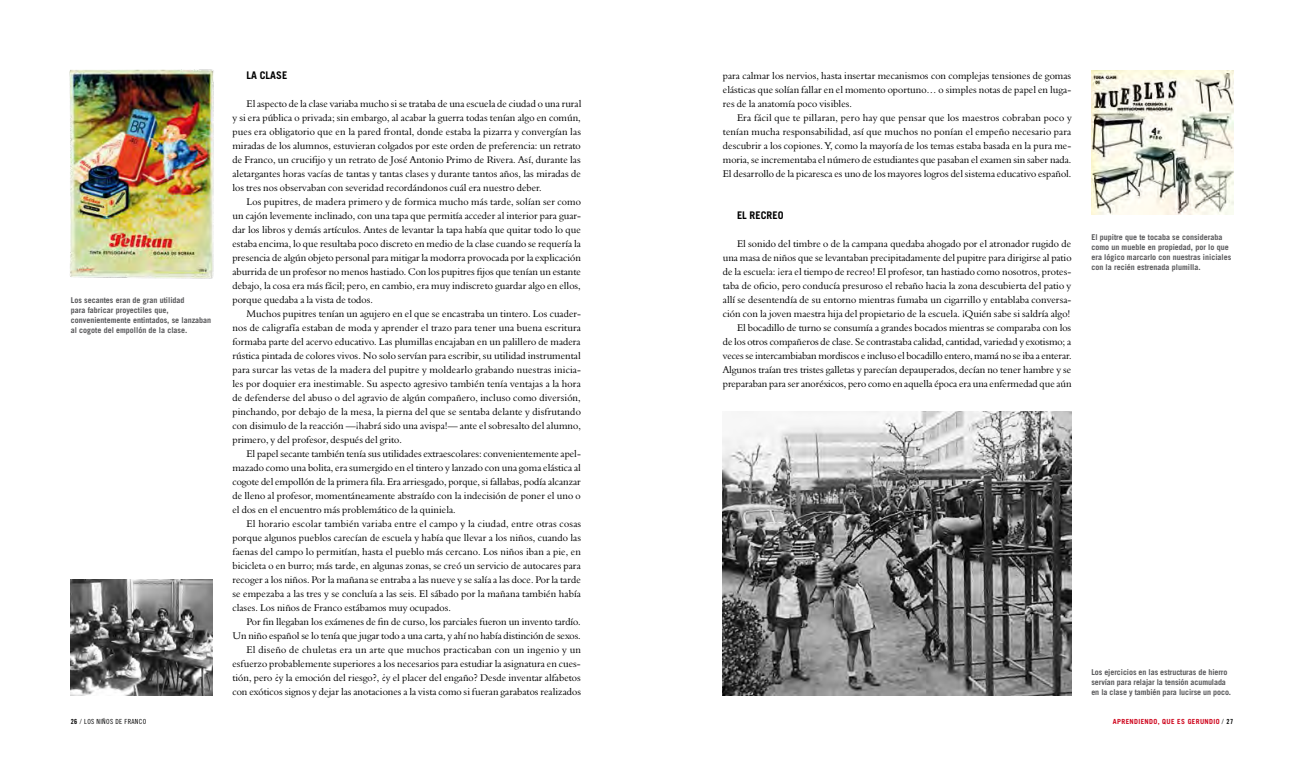
<style>
.page{position:relative;width:1304px;height:766px;background:#fff}
.page>*{position:absolute;margin:0;border:0;box-sizing:border-box;transform-origin:0 0}
.t1{font:700 10.5px "Trade Gothic";letter-spacing:.005em;color:#000}
.t2{font:10px/14px "Aldine 401 BT Roman A";color:#000;text-align:right}
.t3{font:10px "Aldine 401 BT Roman A";letter-spacing:.02em;color:#000}
.t4{font:700 8px/10px "Trade Gothic";color:#58585a}
.t5{font:700 7px "Trade Gothic";letter-spacing:.05em;color:#cf051d}
.t6{font:7px "Trade Gothic Cond Eighteen";letter-spacing:.05em;color:#000}
.s1{font-family:"Trade Gothic Bold Cond Twenty"}
.s2{font-family:"Trade Gothic";font-weight:300}
.s3{font-weight:300;color:#000}
.s4{font-family:"Trade Gothic Bold Cond Twenty";font-weight:400;color:#000}
</style>
<div class="page">
<img style="left:71px;top:579px;width:142px;height:115px">
<img style="left:1091px;top:71px;width:142px;height:143px">
<img style="left:69px;top:69px;width:145px;height:209px">
<img style="left:723px;top:411px;width:348px;height:283px">
<p class="t4" style="left:71px;top:295px;width:142px">Los secantes eran de gran utilidad<br>para fabricar proyectiles que, convenientemente entintados, se lanzaban al cogote del empollón de la clase.</p>
<p class="t1" style="left:247px;top:68px;width:42px">LA CLASE</p>
<p class="t2" style="left:247px;top:96px;width:336px">El aspecto de la clase variaba mucho si se trataba de una escuela de ciudad o una rural</p>
<p class="t2" style="left:232px;top:110px;width:350px">y si era pública o privada; sin embargo, al acabar la guerra todas tenían algo en común,</p>
<p class="t2" style="left:232px;top:124px;width:350px">pues era obligatorio que en la pared frontal, donde estaba la pizarra y convergían las</p>
<p class="t2" style="left:232px;top:138px;width:350px">miradas de los alumnos, estuvieran colgados por este orden de preferencia: un retrato</p>
<p class="t2" style="left:232px;top:152px;width:350px">de Franco, un crucifijo y un retrato de José Antonio Primo de Rivera. Así, durante las</p>
<p class="t2" style="left:232px;top:166px;width:350px">aletargantes horas vacías de tantas y tantas clases y durante tantos años, las miradas de</p>
<p class="t2" style="left:232px;top:180px;width:311px">los tres nos observaban con severidad recordándonos cuál era nuestro deber.</p>
<p class="t2" style="left:247px;top:194px;width:336px">Los pupitres, de madera primero y de formica mucho más tarde, solían ser como</p>
<p class="t2" style="left:232px;top:208px;width:350px">un cajón levemente inclinado, con una tapa que permitía acceder al interior para guar-</p>
<p class="t2" style="left:232px;top:222px;width:350px">dar los libros y demás artículos. Antes de levantar la tapa había que quitar todo lo que</p>
<p class="t2" style="left:232px;top:236px;width:350px">estaba encima, lo que resultaba poco discreto en medio de la clase cuando se requería la</p>
<p class="t2" style="left:232px;top:250px;width:350px">presencia de algún objeto personal para mitigar la modorra provocada por la explicación</p>
<p class="t2" style="left:232px;top:264px;width:350px">aburrida de un profesor no menos hastiado. Con los pupitres fijos que tenían un estante</p>
<p class="t2" style="left:232px;top:278px;width:350px">debajo, la cosa era más fácil; pero, en cambio, era muy indiscreto guardar algo en ellos,</p>
<p class="t2" style="left:232px;top:292px;width:142px">porque quedaba a la vista de todos.</p>
<p class="t2" style="left:247px;top:306px;width:336px">Muchos pupitres tenían un agujero en el que se encastraba un tintero. Los cuader-</p>
<p class="t2" style="left:232px;top:320px;width:350px">nos de caligrafía estaban de moda y aprender el trazo para tener una buena escritura</p>
<p class="t2" style="left:232px;top:334px;width:350px">formaba parte del acervo educativo. Las plumillas encajaban en un palillero de madera</p>
<p class="t2" style="left:232px;top:348px;width:350px">rústica pintada de colores vivos. No solo servían para escribir, su utilidad instrumental</p>
<p class="t2" style="left:232px;top:362px;width:350px">para surcar las vetas de la madera del pupitre y moldearlo grabando nuestras inicia-</p>
<p class="t2" style="left:232px;top:376px;width:350px">les por doquier era inestimable. Su aspecto agresivo también tenía ventajas a la hora</p>
<p class="t2" style="left:232px;top:390px;width:350px">de defenderse del abuso o del agravio de algún compañero, incluso como diversión,</p>
<p class="t2" style="left:232px;top:404px;width:350px">pinchando, por debajo de la mesa, la pierna del que se sentaba delante y disfrutando</p>
<p class="t2" style="left:232px;top:418px;width:350px">con disimulo de la reacción —¡habrá sido una avispa!— ante el sobresalto del alumno,</p>
<p class="t2" style="left:232px;top:432px;width:171px">primero, y del profesor, después del grito.</p>
<p class="t2" style="left:247px;top:446px;width:336px">El papel secante también tenía sus utilidades extraescolares: convenientemente apel-</p>
<p class="t2" style="left:232px;top:460px;width:350px">mazado como una bolita, era sumergido en el tintero y lanzado con una goma elástica al</p>
<p class="t2" style="left:232px;top:474px;width:350px">cogote del empollón de la primera fila. Era arriesgado, porque, si fallabas, podía alcanzar</p>
<p class="t2" style="left:232px;top:488px;width:350px">de lleno al profesor, momentáneamente abstraído con la indecisión de poner el uno o</p>
<p class="t2" style="left:232px;top:502px;width:225px">el dos en el encuentro más problemático de la quiniela.</p>
<p class="t3" style="left:247px;top:517px;width:336px">El horario escolar también variaba entre el campo y la ciudad, entre otras cosas</p>
<p class="t2" style="left:232px;top:530px;width:350px">porque algunos pueblos carecían de escuela y había que llevar a los niños, cuando las</p>
<p class="t2" style="left:232px;top:544px;width:350px">faenas del campo lo permitían, hasta el pueblo más cercano. Los niños iban a pie, en</p>
<p class="t2" style="left:232px;top:558px;width:350px">bicicleta o en burro; más tarde, en algunas zonas, se creó un servicio de autocares para</p>
<p class="t2" style="left:232px;top:572px;width:350px">recoger a los niños. Por la mañana se entraba a las nueve y se salía a las doce. Por la tarde</p>
<p class="t2" style="left:232px;top:586px;width:350px">se empezaba a las tres y se concluía a las seis. El sábado por la mañana también había</p>
<p class="t2" style="left:232px;top:600px;width:220px">clases. Los niños de Franco estábamos muy ocupados.</p>
<p class="t2" style="left:247px;top:614px;width:336px">Por fin llegaban los exámenes de fin de curso, los parciales fueron un invento tardío.</p>
<p class="t2" style="left:232px;top:628px;width:350px">Un niño español se lo tenía que jugar todo a una carta, y ahí no había distinción de sexos.</p>
<p class="t3" style="left:247px;top:643px;width:336px">El diseño de chuletas era un arte que muchos practicaban con un ingenio y un</p>
<p class="t2" style="left:232px;top:656px;width:350px">esfuerzo probablemente superiores a los necesarios para estudiar la asignatura en cues-</p>
<p class="t2" style="left:232px;top:670px;width:350px">tión, pero ¿y la emoción del riesgo?, ¿y el placer del engaño? Desde inventar alfabetos</p>
<p class="t2" style="left:232px;top:684px;width:350px">con exóticos signos y dejar las anotaciones a la vista como si fueran garabatos realizados</p>
<p class="t2" style="left:723px;top:68px;width:350px">para calmar los nervios, hasta insertar mecanismos con complejas tensiones de gomas</p>
<p class="t2" style="left:723px;top:82px;width:350px">elásticas que solían fallar en el momento oportuno… o simples notas de papel en luga-</p>
<p class="t2" style="left:723px;top:96px;width:131px">res de la anatomía poco visibles.</p>
<p class="t2" style="left:737px;top:110px;width:336px">Era fácil que te pillaran, pero hay que pensar que los maestros cobraban poco y</p>
<p class="t2" style="left:723px;top:124px;width:350px">tenían mucha responsabilidad, así que muchos no ponían el empeño necesario para</p>
<p class="t2" style="left:723px;top:138px;width:350px">descubrir a los copiones. Y, como la mayoría de los temas estaba basada en la pura me-</p>
<p class="t2" style="left:723px;top:152px;width:350px">moria, se incrementaba el número de estudiantes que pasaban el examen sin saber nada.</p>
<p class="t2" style="left:723px;top:166px;width:350px">El desarrollo de la picaresca es uno de los mayores logros del sistema educativo español.</p>
<p class="t1" style="left:737px;top:208px;width:48px">EL RECREO</p>
<p class="t2" style="left:723px;top:236px;width:350px">El sonido del timbre o de la campana quedaba ahogado por el atronador rugido de una masa de niños que se levantaban precipitadamente del pupitre para dirigirse al patio de la escuela: ¡era el tiempo de recreo! El profesor, tan hastiado como nosotros, protes&shy;taba de oficio, pero conducía presuroso el rebaño hacia la zona descubierta del patio y allí se desentendía de su entorno mientras fumaba un cigarrillo y entablaba conversa&shy;ción con la joven maestra hija del propietario de la escuela. ¡Quién sabe si saldría algo!<br>El bocadillo de turno se consumía a grandes bocados mientras se comparaba con los<br>de los otros compañeros de clase. Se contrastaba calidad, cantidad, variedad y exotismo; a veces se intercambiaban mordiscos e incluso el bocadillo entero, mamá no se iba a enterar.<br>Algunos traían tres tristes galletas y parecían depauperados, decían no tener hambre y se preparaban para ser anoréxicos, pero como en aquella época era una enfermedad que aún</p>
<p class="t4" style="left:1091px;top:232px;width:141px">El pupitre que te tocaba se consideraba como un mueble en propiedad, por lo que era lógico marcarlo con nuestras iniciales con la recién estrenada plumilla.</p>
<p class="t4" style="left:1091px;top:667px;width:141px">Los ejercicios en las estructuras de hierro servían para relajar la tensión acumulada en la clase y también para lucirse un poco.</p>
<p class="t6" style="left:71px;top:717px;width:77px"><span class="s1">26</span> <span class="s2">/</span> LOS NIÑOS DE FRANCO</p>
<p class="t5" style="left:1113px;top:717px;width:122px">APRENDIENDO, QUE ES GERUNDIO <span class="s3">/</span> <span class="s4">27</span></p>
</div>
